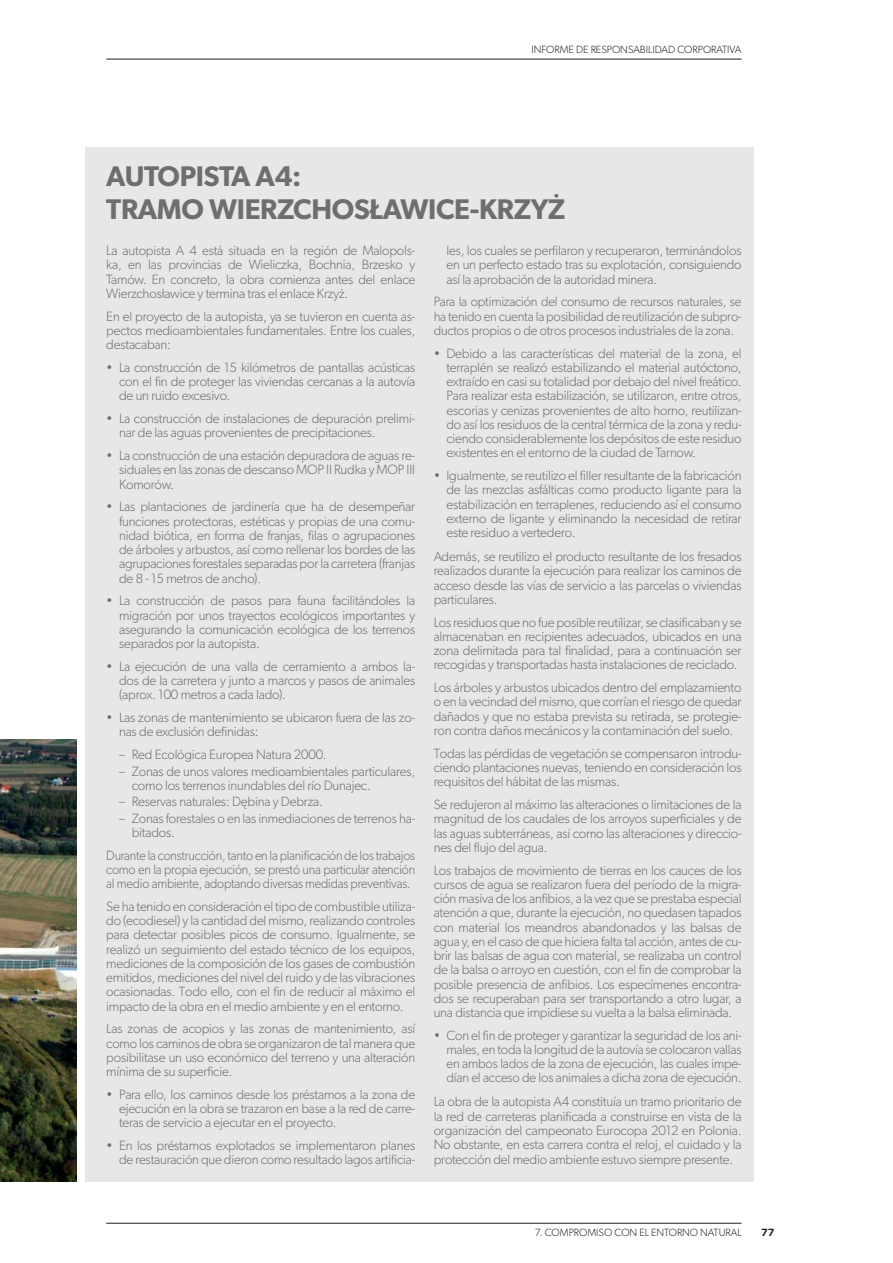
<style>
.page{position:relative;width:893px;height:1263px;background:#fff}
.page>*{position:absolute;margin:0;border:0;box-sizing:border-box;transform-origin:0 0}
.t1{font:600 28.5px/33px "Gibson";letter-spacing:-.01em;color:#6d6e70}
.t2{font:300 13.5px/14.2px "Gibson";letter-spacing:-.015em;color:#6d6e70;text-align:justify}
.t3{font:300 13.5px/14.2px "Gibson";letter-spacing:-.015em;color:#6d6e70;text-align:justify;scale:.94 1}
.t4{font:300 10.5px "Gibson";color:#231f20}
.t5{font:600 10.5px "Gibson";color:#231f20}
</style>
<div class="page">
<div style="left:85px;top:147px;width:668px;height:1034px;background:#e6e7e8"></div>
<hr style="left:106px;top:1223px;width:636px;height:1px;background:#231f20">
<hr style="left:106px;top:59px;width:636px;height:1px;background:#231f20">
<img style="left:0;top:739px;width:77px;height:442px">
<p class="t4" style="left:531px;top:46px;width:212px">INFORME DE RESPONSABILIDAD CORPORATIVA</p>
<h1 class="t1" style="left:106px;top:162px;width:461px">AUTOPISTA A4:<br>TRAMO WIERZCHOSŁAWICE-KRZYŻ</h1>
<p class="t2" style="left:106px;top:245px;width:310px">La autopista A 4 está situada en la región de Malopols&shy;ka, en las provincias de Wieliczka, Bochnia, Brzesko y Tarnów. En concreto, la obra comienza antes del enlace Wierzchosławice y termina tras el enlace Krzyż.</p>
<p class="t2" style="left:106px;top:310px;width:310px">En el proyecto de la autopista, ya se tuvieron en cuenta as&shy;pectos medioambientales fundamentales. Entre los cuales, destacaban:</p>
<p class="t2" style="left:119px;top:362px;width:298px;text-indent:-13px">• La construcción de 15 kilómetros de pantallas acústicas con el fin de proteger las viviendas cercanas a la autovía de un ruido excesivo.</p>
<p class="t2" style="left:119px;top:413px;width:298px;text-indent:-13px">• La construcción de instalaciones de depuración prelimi&shy;nar de las aguas provenientes de precipitaciones.</p>
<p class="t2" style="left:119px;top:450px;width:298px;text-indent:-13px">• La construcción de una estación depuradora de aguas re&shy;siduales en las zonas de descanso MOP II Rudka y MOP III Komorów.</p>
<p class="t2" style="left:119px;top:501px;width:298px;text-indent:-13px">• Las plantaciones de jardinería que ha de desempeñar funciones protectoras, estéticas y propias de una comu&shy;nidad biótica, en forma de franjas, filas o agrupaciones de árboles y arbustos, así como rellenar los bordes de las agrupaciones forestales separadas por la carretera (franjas de 8 - 15 metros de ancho).</p>
<p class="t2" style="left:119px;top:595px;width:298px;text-indent:-13px">• La construcción de pasos para fauna facilitándoles la migración por unos trayectos ecológicos importantes y asegurando la comunicación ecológica de los terrenos separados por la autopista.</p>
<p class="t2" style="left:119px;top:661px;width:298px;text-indent:-13px">• La ejecución de una valla de cerramiento a ambos la&shy;dos de la carretera y junto a marcos y pasos de animales (aprox. 100 metros a cada lado).</p>
<p class="t2" style="left:119px;top:712px;width:298px;text-indent:-13px">• Las zonas de mantenimiento se ubicaron fuera de las zo&shy;nas de exclusión definidas:</p>
<p class="t2" style="left:119px;top:749px;width:209px">– Red Ecológica Europea Natura 2000.</p>
<p class="t2" style="left:132px;top:765px;width:285px;text-indent:-13px">– Zonas de unos valores medioambientales particulares, como los terrenos inundables del río Dunajec.</p>
<p class="t2" style="left:119px;top:796px;width:205px">– Reservas naturales: Dębina y Debrza.</p>
<p class="t2" style="left:132px;top:812px;width:285px;text-indent:-13px">– Zonas forestales o en las inmediaciones de terrenos ha&shy;bitados.</p>
<p class="t3" style="left:106px;top:849px;width:330px">Durante la construcción, tanto en la planificación de los trabajos como en la propia ejecución, se prestó una particular atención al medio ambiente, adoptando diversas medidas preventivas.</p>
<p class="t2" style="left:106px;top:900px;width:310px">Se ha tenido en consideración el tipo de combustible utiliza&shy;do (ecodiesel) y la cantidad del mismo, realizando controles para detectar posibles picos de consumo. Igualmente, se realizó un seguimiento del estado técnico de los equipos, mediciones de la composición de los gases de combustión emitidos, mediciones del nivel del ruido y de las vibraciones ocasionadas. Todo ello, con el fin de reducir al máximo el impacto de la obra en el medio ambiente y en el entorno.</p>
<p class="t2" style="left:106px;top:1023px;width:310px">Las zonas de acopios y las zonas de mantenimiento, así como los caminos de obra se organizaron de tal manera que posibilitase un uso económico del terreno y una alteración mínima de su superficie.</p>
<p class="t2" style="left:119px;top:1088px;width:298px;text-indent:-13px">• Para ello, los caminos desde los préstamos a la zona de ejecución en la obra se trazaron en base a la red de carre&shy;teras de servicio a ejecutar en el proyecto.</p>
<p class="t2" style="left:106px;top:1140px;width:310px;text-align:right">• En los préstamos explotados se implementaron planes de restauración que dieron como resultado lagos artificia-</p>
<p class="t2" style="left:446px;top:245px;width:297px">les, los cuales se perfilaron y recuperaron, terminándolos en un perfecto estado tras su explotación, consiguiendo así la aprobación de la autoridad minera.</p>
<p class="t2" style="left:434px;top:296px;width:309px">Para la optimización del consumo de recursos naturales, se ha tenido en cuenta la posibilidad de reutilización de subpro&shy;ductos propios o de otros procesos industriales de la zona.</p>
<p class="t2" style="left:446px;top:347px;width:297px;text-indent:-13px">• Debido a las características del material de la zona, el terraplén se realizó estabilizando el material autóctono, extraído en casi su totalidad por debajo del nivel freático.<br>Para realizar esta estabilización, se utilizaron, entre otros, escorias y cenizas provenientes de alto horno, reutilizan&shy;do así los residuos de la central térmica de la zona y redu&shy;ciendo considerablemente los depósitos de este residuo existentes en el entorno de la ciudad de Tarnow.</p>
<p class="t2" style="left:446px;top:470px;width:297px;text-indent:-13px">• Igualmente, se reutilizo el filler resultante de la fabricación de las mezclas asfálticas como producto ligante para la estabilización en terraplenes, reduciendo así el consumo externo de ligante y eliminando la necesidad de retirar este residuo a vertedero.</p>
<p class="t2" style="left:434px;top:551px;width:309px">Además, se reutilizo el producto resultante de los fresados realizados durante la ejecución para realizar los caminos de acceso desde las vías de servicio a las parcelas o viviendas particulares.</p>
<p class="t2" style="left:434px;top:616px;width:309px">Los residuos que no fue posible reutilizar, se clasificaban y se almacenaban en recipientes adecuados, ubicados en una zona delimitada para tal finalidad, para a continuación ser recogidas y transportadas hasta instalaciones de reciclado.</p>
<p class="t2" style="left:434px;top:682px;width:309px">Los árboles y arbustos ubicados dentro del emplazamiento o en la vecindad del mismo, que corrían el riesgo de quedar dañados y que no estaba prevista su retirada, se protegie&shy;ron contra daños mecánicos y la contaminación del suelo.</p>
<p class="t2" style="left:434px;top:747px;width:309px">Todas las pérdidas de vegetación se compensaron introdu&shy;ciendo plantaciones nuevas, teniendo en consideración los requisitos del hábitat de las mismas.</p>
<p class="t2" style="left:434px;top:799px;width:309px">Se redujeron al máximo las alteraciones o limitaciones de la magnitud de los caudales de los arroyos superficiales y de las aguas subterráneas, así como las alteraciones y direccio&shy;nes del flujo del agua.</p>
<p class="t2" style="left:434px;top:864px;width:309px">Los trabajos de movimiento de tierras en los cauces de los cursos de agua se realizaron fuera del período de la migra&shy;ción masiva de los anfibios, a la vez que se prestaba especial atención a que, durante la ejecución, no quedasen tapados con material los meandros abandonados y las balsas de agua y, en el caso de que hiciera falta tal acción, antes de cu&shy;brir las balsas de agua con material, se realizaba un control de la balsa o arroyo en cuestión, con el fin de comprobar la posible presencia de anfibios. Los especímenes encontra&shy;dos se recuperaban para ser transportando a otro lugar, a una distancia que impidiese su vuelta a la balsa eliminada.</p>
<p class="t2" style="left:446px;top:1029px;width:297px;text-indent:-13px">• Con el fin de proteger y garantizar la seguridad de los ani&shy;males, en toda la longitud de la autovía se colocaron vallas en ambos lados de la zona de ejecución, las cuales impe&shy;dían el acceso de los animales a dicha zona de ejecución.</p>
<p class="t2" style="left:434px;top:1096px;width:309px">La obra de la autopista A4 constituía un tramo prioritario de la red de carreteras planificada a construirse en vista de la organización del campeonato Eurocopa 2012 en Polonia.<br>No obstante, en esta carrera contra el reloj, el cuidado y la protección del medio ambiente estuvo siempre presente.</p>
<p class="t4" style="left:535px;top:1229px;width:208px">7. COMPROMISO CON EL ENTORNO NATURAL</p>
<p class="t5" style="left:761px;top:1229px;width:15px">77</p>
</div>
